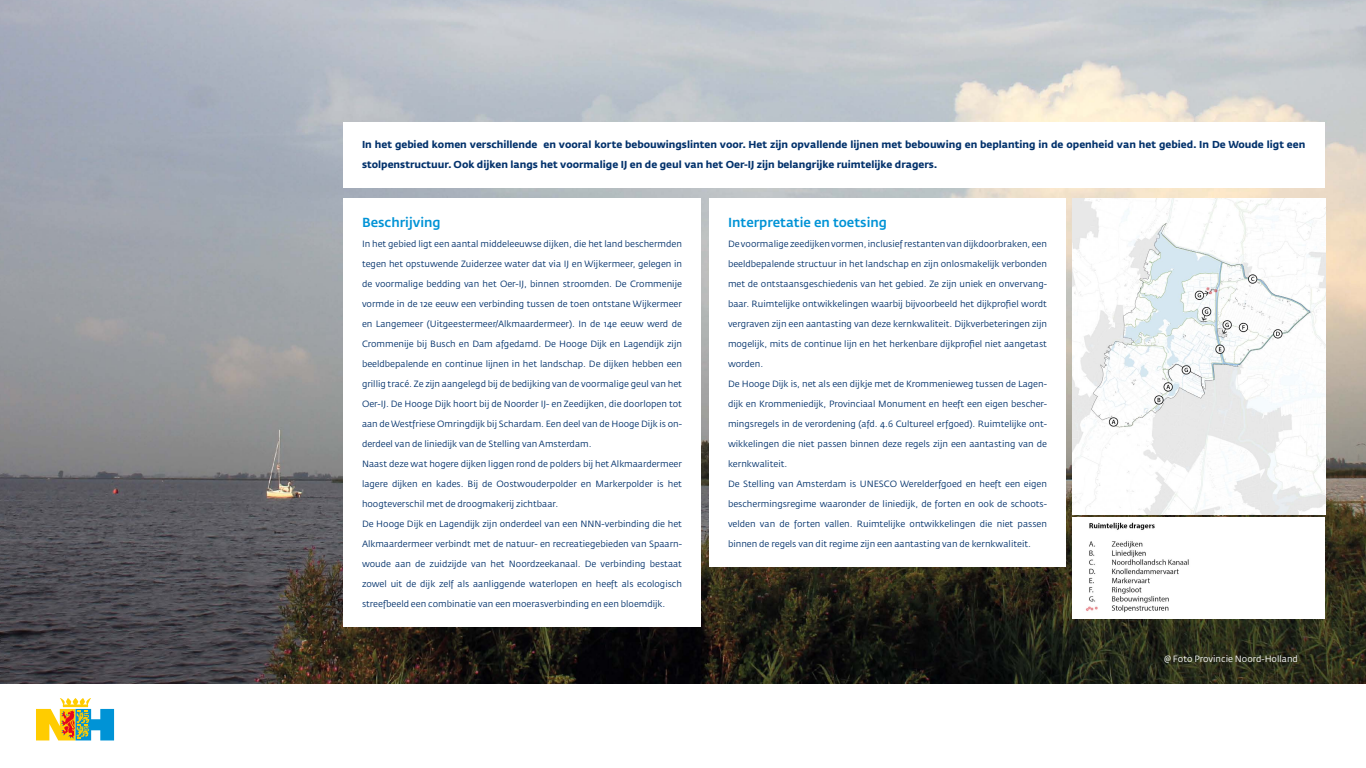
<style>
.page{position:relative;width:1366px;height:768px;background:#fff}
.page>*{position:absolute;margin:0;border:0;box-sizing:border-box;transform-origin:0 0}
.Txt{font:500 13px "Fedra Sans Std";color:#0093d6}
.txt_bold{font:700 10px/20px "Fedra Sans Std";color:#03326c}
.Txt-2{font:9px "Fedra Sans Std";color:#03326c}
.t1{font:9px "Fedra Sans Std";color:#fff}
</style>
<div class="page">
<img style="left:0;top:0;width:1366px;height:684px">
<svg style="left:36px;top:698px;width:78px;height:42px"></svg>
<img style="left:1072px;top:517px;width:253px;height:101px">
<img style="left:1072px;top:198px;width:253px;height:317px">
<div style="left:709px;top:198px;width:357px;height:368px;background:#fff"></div>
<div style="left:343px;top:198px;width:358px;height:428px;background:#fff"></div>
<div style="left:343px;top:122px;width:982px;height:66px;background:#fff"></div>
<p class="txt_bold" style="left:362px;top:135px;width:945px">In het gebied komen verschillende en vooral korte bebouwingslinten voor. Het zijn opvallende lijnen met bebouwing en beplanting in de openheid van het gebied. In De Woude ligt een stolpenstructuur. Ook dijken langs het voormalige IJ en de geul van het Oer-IJ zijn belangrijke ruimtelijke dragers.</p>
<p class="Txt" style="left:362px;top:214px;width:80px">Beschrijving</p>
<p class="Txt-2" style="left:362px;top:239px;width:322px">In het gebied ligt een aantal middeleeuwse dijken, die het land beschermden</p>
<p class="Txt-2" style="left:362px;top:259px;width:322px">tegen het opstuwende Zuiderzee water dat via IJ en Wijkermeer, gelegen in</p>
<p class="Txt-2" style="left:362px;top:279px;width:321px">de voormalige bedding van het Oer-IJ, binnen stroomden. De Crommenije</p>
<p class="Txt-2" style="left:362px;top:299px;width:322px">vormde in de 12e eeuw een verbinding tussen de toen ontstane Wijkermeer</p>
<p class="Txt-2" style="left:362px;top:319px;width:322px">en Langemeer (Uitgeestermeer/Alkmaardermeer). In de 14e eeuw werd de</p>
<p class="Txt-2" style="left:362px;top:339px;width:322px">Crommenije bij Busch en Dam afgedamd. De Hooge Dijk en Lagendijk zijn</p>
<p class="Txt-2" style="left:362px;top:359px;width:322px">beeldbepalende en continue lijnen in het landschap. De dijken hebben een</p>
<p class="Txt-2" style="left:362px;top:379px;width:322px">grillig tracé. Ze zijn aangelegd bij de bedijking van de voormalige geul van het</p>
<p class="Txt-2" style="left:362px;top:399px;width:321px">Oer-IJ. De Hooge Dijk hoort bij de Noorder IJ- en Zeedijken, die doorlopen tot</p>
<p class="Txt-2" style="left:362px;top:419px;width:322px">aan de Westfriese Omringdijk bij Schardam. Een deel van de Hooge Dijk is on-</p>
<p class="Txt-2" style="left:362px;top:439px;width:231px">derdeel van de liniedijk van de Stelling van Amsterdam.</p>
<p class="Txt-2" style="left:362px;top:459px;width:322px">Naast deze wat hogere dijken liggen rond de polders bij het Alkmaardermeer</p>
<p class="Txt-2" style="left:362px;top:479px;width:321px">lagere dijken en kades. Bij de Oostwouderpolder en Markerpolder is het</p>
<p class="Txt-2" style="left:362px;top:499px;width:198px">hoogteverschil met de droogmakerij zichtbaar.</p>
<p class="Txt-2" style="left:362px;top:519px;width:321px">De Hooge Dijk en Lagendijk zijn onderdeel van een NNN-verbinding die het</p>
<p class="Txt-2" style="left:362px;top:539px;width:321px">Alkmaardermeer verbindt met de natuur- en recreatiegebieden van Spaarn-</p>
<p class="Txt-2" style="left:362px;top:559px;width:322px">woude aan de zuidzijde van het Noordzeekanaal. De verbinding bestaat</p>
<p class="Txt-2" style="left:362px;top:579px;width:321px">zowel uit de dijk zelf als aanliggende waterlopen en heeft als ecologisch</p>
<p class="Txt-2" style="left:362px;top:599px;width:305px">streefbeeld een combinatie van een moerasverbinding en een bloemdijk.</p>
<p class="Txt" style="left:728px;top:214px;width:161px">Interpretatie en toetsing</p>
<p class="Txt-2" style="left:728px;top:239px;width:321px">De voormalige zeedijken vormen, inclusief restanten van dijkdoorbraken, een</p>
<p class="Txt-2" style="left:728px;top:259px;width:320px">beeldbepalende structuur in het landschap en zijn onlosmakelijk verbonden</p>
<p class="Txt-2" style="left:728px;top:279px;width:320px">met de ontstaansgeschiedenis van het gebied. Ze zijn uniek en onvervang-</p>
<p class="Txt-2" style="left:728px;top:299px;width:321px">baar. Ruimtelijke ontwikkelingen waarbij bijvoorbeeld het dijkprofiel wordt</p>
<p class="Txt-2" style="left:728px;top:319px;width:321px">vergraven zijn een aantasting van deze kernkwaliteit. Dijkverbeteringen zijn</p>
<p class="Txt-2" style="left:728px;top:339px;width:321px">mogelijk, mits de continue lijn en het herkenbare dijkprofiel niet aangetast</p>
<p class="Txt-2" style="left:728px;top:359px;width:37px">worden.</p>
<p class="Txt-2" style="left:728px;top:379px;width:321px">De Hooge Dijk is, net als een dijkje met de Krommenieweg tussen de Lagen-</p>
<p class="Txt-2" style="left:728px;top:399px;width:320px">dijk en Krommeniedijk, Provinciaal Monument en heeft een eigen bescher-</p>
<p class="Txt-2" style="left:728px;top:419px;width:321px">mingsregels in de verordening (afd. 4.6 Cultureel erfgoed). Ruimtelijke ont-</p>
<p class="Txt-2" style="left:728px;top:439px;width:321px">wikkelingen die niet passen binnen deze regels zijn een aantasting van de</p>
<p class="Txt-2" style="left:728px;top:459px;width:61px">kernkwaliteit.</p>
<p class="Txt-2" style="left:728px;top:479px;width:321px">De Stelling van Amsterdam is UNESCO Werelderfgoed en heeft een eigen</p>
<p class="Txt-2" style="left:728px;top:499px;width:320px">beschermingsregime waaronder de liniedijk, de forten en ook de schoots-</p>
<p class="Txt-2" style="left:728px;top:519px;width:321px">velden van de forten vallen. Ruimtelijke ontwikkelingen die niet passen</p>
<p class="Txt-2" style="left:728px;top:539px;width:305px">binnen de regels van dit regime zijn een aantasting van de kernkwaliteit.</p>
<p class="t1" style="left:1164px;top:653px;width:135px">@ Foto Provincie Noord-Holland</p>
</div>
